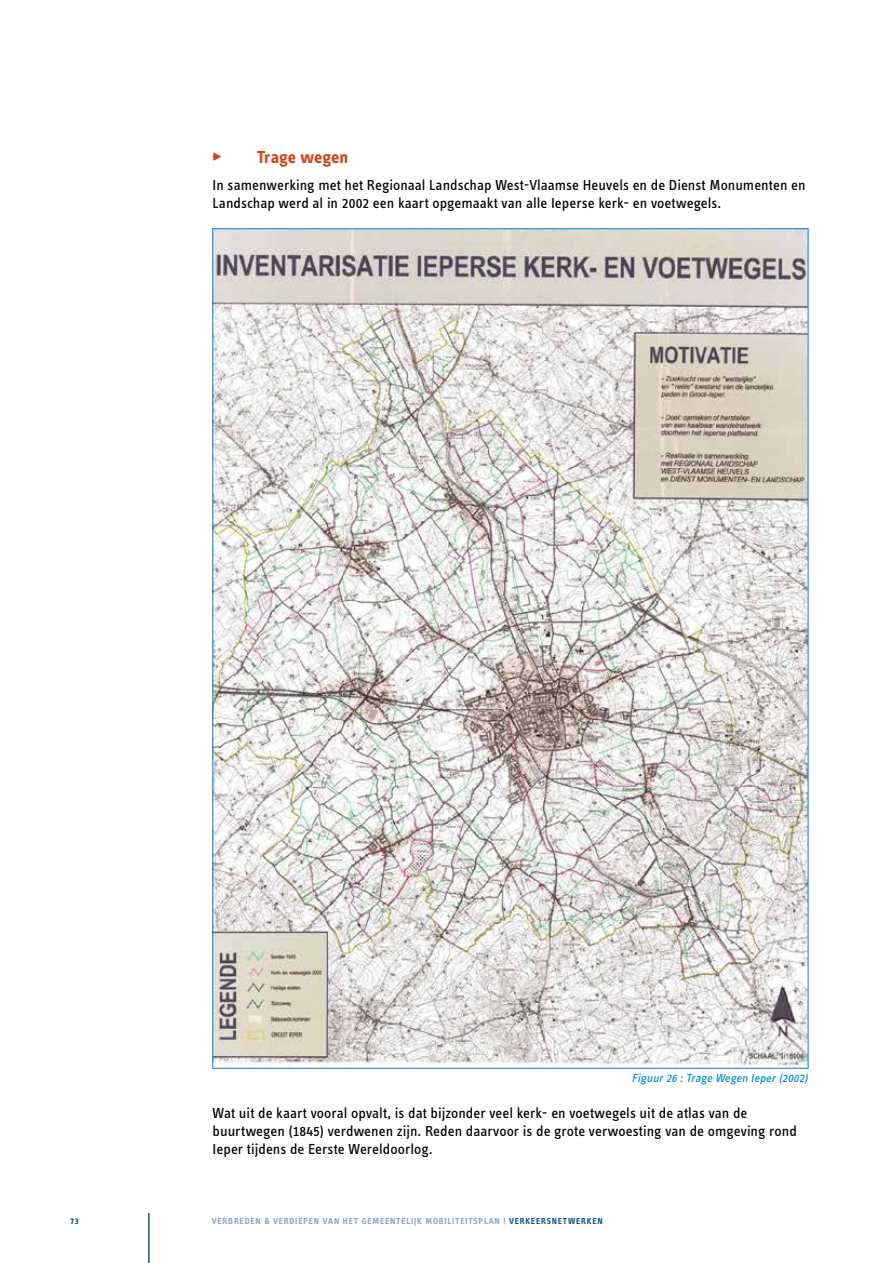
<style>
.page{position:relative;width:893px;height:1263px;background:#fff}
.page>*{position:absolute;margin:0;border:0;box-sizing:border-box;transform-origin:0 0}
.t1{font:700 18px "Info OT Text";letter-spacing:-.005em;color:#d04618}
.t2{font:15px/18px "Info OT Text";color:#000}
.t3{font:italic 12px "Info OT Text";color:#0087ca}
.t4{font:700 9px "Info OT Text";letter-spacing:.085em;color:#94a2c6}
.t5{font:700 9px "Info OT Text";color:#115790}
.s1{color:#115790}
</style>
<div class="page">
<hr style="left:148px;top:1213px;width:2px;height:50px;background:#115790">
<img style="left:215px;top:231px;width:591px;height:835px">
<p class="t1" style="left:213px;top:146px;width:10px">‣</p>
<p class="t1" style="left:257px;top:146px;width:93px">Trage wegen</p>
<p class="t2" style="left:213px;top:175px;width:595px">In samenwerking met het Regionaal Landschap West-Vlaamse Heuvels en de Dienst Monumenten en<br>Landschap werd al in 2002 een kaart opgemaakt van alle Ieperse kerk- en voetwegels.</p>
<p class="t3" style="left:632px;top:1070px;width:180px">Figuur26 :Trage Wegen Ieper(2002)</p>
<p class="t2" style="left:213px;top:1104px;width:586px">Wat uit de kaart vooral opvalt, is dat bijzonder veel kerk- en voetwegels uit de atlas van de buurtwegen (1845) verdwenen zijn. Reden daarvoor is de grote verwoesting van de omgeving rond<br>Ieper tijdens de Eerste Wereldoorlog.</p>
<p class="t5" style="left:70px;top:1215px;width:10px">73</p>
<p class="t4" style="left:212px;top:1215px;width:392px">VERBREDEN &amp; VERDIEPEN VAN HET GEMEENTELIJK MOBILITEITSPLAN | <span class="s1">VERKEERSNETWERKEN</span></p>
</div>
